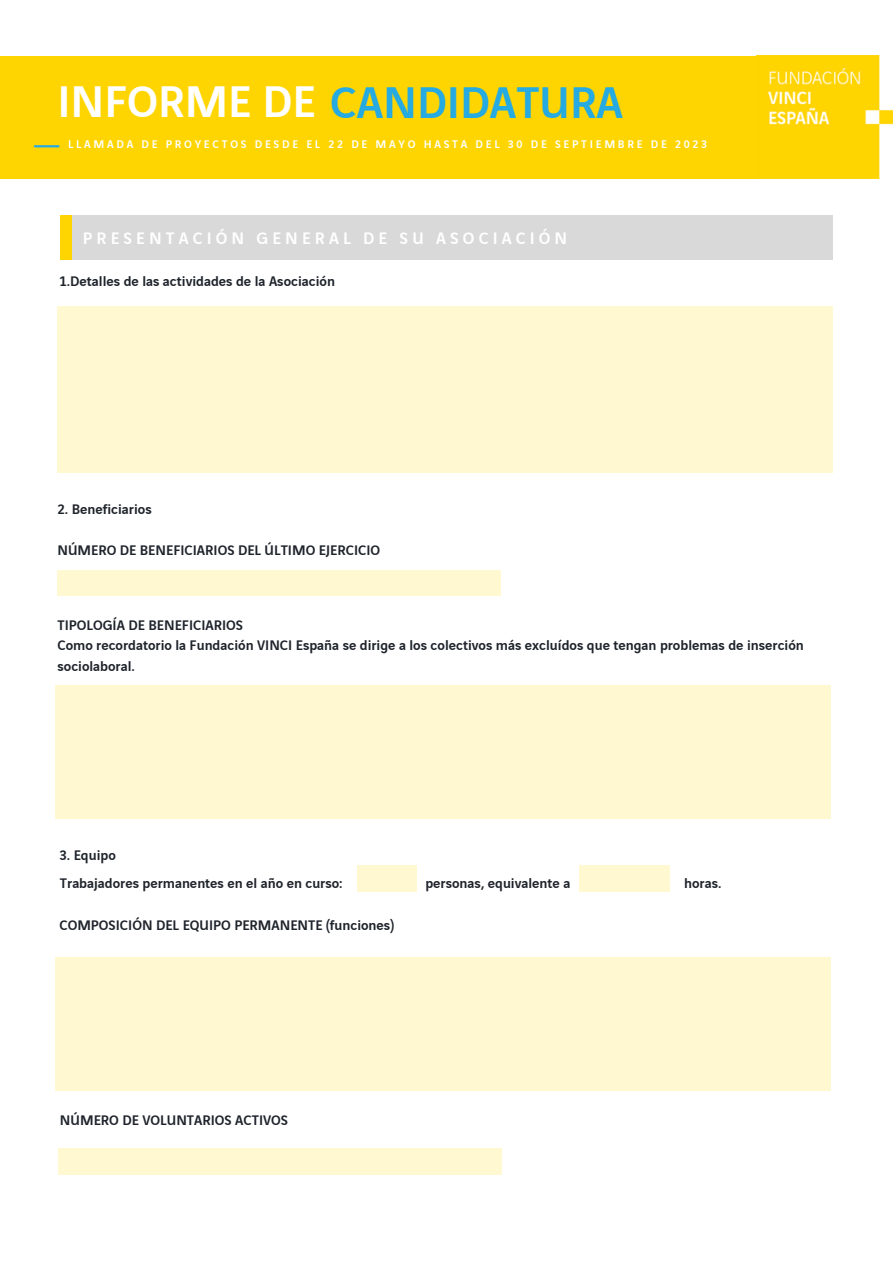
<style>
.page{position:relative;width:893px;height:1264px;background:#fff}
.page>*{position:absolute;margin:0;border:0;box-sizing:border-box;transform-origin:0 0}
.t1{font:500 48px "Vinci Sans";color:#25aae1}
.t2{font:500 18px "Vinci Sans";letter-spacing:.23em;color:#fff}
.t3{font:500 15px/20.2px "Vinci Sans";color:#1e232b}
.t4{font:500 12px "Vinci Sans";letter-spacing:.23em;color:#fff}
.s1{color:#fff}
</style>
<div class="page">
<div style="left:0;top:56px;width:759px;height:122px;background:#ffd501"></div>
<hr style="left:35px;top:145px;width:23px;height:2px;background:#25aae1">
<div style="left:60px;top:215px;width:18px;height:45px;background:#ffd501"></div>
<div style="left:72px;top:215px;width:760px;height:45px;background:#d9d9d9"></div>
<img style="left:759px;top:56px;width:133px;height:122px">
<div style="left:57px;top:570px;width:443px;height:25px;background:#fff8d1"></div>
<div style="left:57px;top:306px;width:775px;height:166px;background:#fff8d1"></div>
<div style="left:56px;top:685px;width:774px;height:133px;background:#fff8d1"></div>
<div style="left:357px;top:865px;width:59px;height:26px;background:#fff8d1"></div>
<div style="left:579px;top:865px;width:90px;height:26px;background:#fff8d1"></div>
<div style="left:56px;top:957px;width:774px;height:133px;background:#fff8d1"></div>
<div style="left:58px;top:1148px;width:443px;height:26px;background:#fff8d1"></div>
<p class="t1" style="left:57px;top:65px;width:567px"><span class="s1">INFORME DE</span> CANDIDATURA</p>
<p class="t4" style="left:68px;top:135px;width:640px">LLAMADA DE PROYECTOS DESDE EL 22 DE MAYO HASTA DEL 30 DE SEPTIEMBRE DE 2023</p>
<p class="t2" style="left:83px;top:224px;width:486px">PRESENTACIÓN GENERAL DE SU ASOCIACIÓN</p>
<p class="t3" style="left:59px;top:269px;width:277px">1.Detalles de las actividades de la Asociación</p>
<p class="t3" style="left:57px;top:497px;width:96px">2. Beneficiarios</p>
<p class="t3" style="left:57px;top:539px;width:324px">NÚMERO DE BENEFICIARIOS DEL ÚLTIMO EJERCICIO</p>
<p class="t3" style="left:57px;top:614px;width:187px">TIPOLOGÍA DE BENEFICIARIOS</p>
<p class="t3" style="left:57px;top:634px;width:747px">Como recordatorio la Fundación VINCI España se dirige a los colectivos más excluídos que tengan problemas de inserción sociolaboral.</p>
<p class="t3" style="left:59px;top:843px;width:58px">3. Equipo</p>
<p class="t3" style="left:60px;top:872px;width:284px">Trabajadores permanentes en el año en curso:</p>
<p class="t3" style="left:425px;top:872px;width:146px">personas, equivalente a</p>
<p class="t3" style="left:684px;top:872px;width:39px">horas.</p>
<p class="t3" style="left:59px;top:914px;width:336px">COMPOSICIÓN DEL EQUIPO PERMANENTE (funciones)</p>
<p class="t3" style="left:60px;top:1108px;width:230px">NÚMERO DE VOLUNTARIOS ACTIVOS</p>
</div>
